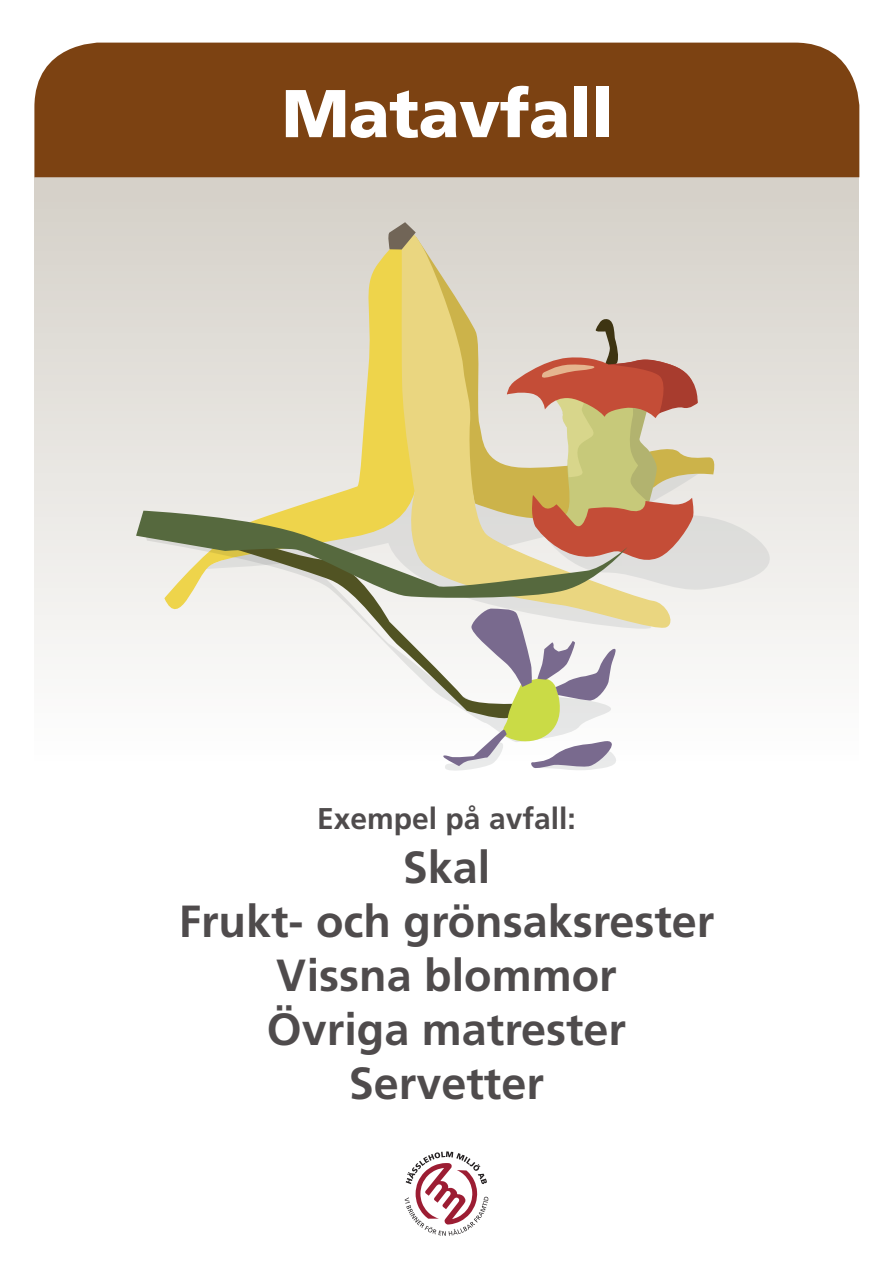
<style>
.page{position:relative;width:893px;height:1263px;background:#fff}
.page>*{position:absolute;margin:0;border:0;box-sizing:border-box;transform-origin:0 0}
.t1{font:900 67.5px "Frutiger LT Std";letter-spacing:-.01em;color:#fff}
.t2{font:700 45px/54px "Frutiger LT Std";color:#231f20;text-align:center}
.t3{font:700 30px "Frutiger LT Std";color:#231f20}
</style>
<div class="page">
<div style="left:34px;top:177px;width:825px;height:604px;background:linear-gradient(to bottom,#d4d0c8,#fff)"></div>
<div style="left:34px;top:43px;width:825px;height:134px;background:#7c4212"></div>
<div style="left:676px;top:236px;width:41px;height:81px;background:#dbd8d1"></div>
<svg style="left:164px;top:232px;width:237px;height:85px;background:#dcd7c3"></svg>
<svg style="left:401px;top:224px;width:275px;height:407px;background:#ddd6c2"></svg>
<svg style="left:387px;top:222px;width:29px;height:27px"></svg>
<svg style="left:143px;top:599px;width:468px;height:143px"></svg>
<svg style="left:190px;top:599px;width:330px;height:120px;fill:#f6f6f4"></svg>
<svg style="left:136px;top:317px;width:634px;height:282px;background:#d7c8a6"></svg>
<svg style="left:442px;top:608px;width:175px;height:163px"></svg>
<svg style="left:405px;top:1151px;width:83px;height:84px"></svg>
<p class="t1" style="left:282px;top:73px;width:334px">Matavfall</p>
<p class="t3" style="left:317px;top:801px;width:260px">Exempel på avfall:</p>
<p class="t2" style="left:179px;top:841px;width:537px">Skal<br>Frukt- och grönsaksrester<br>Vissna blommor<br>Övriga matrester<br>Servetter</p>
</div>
